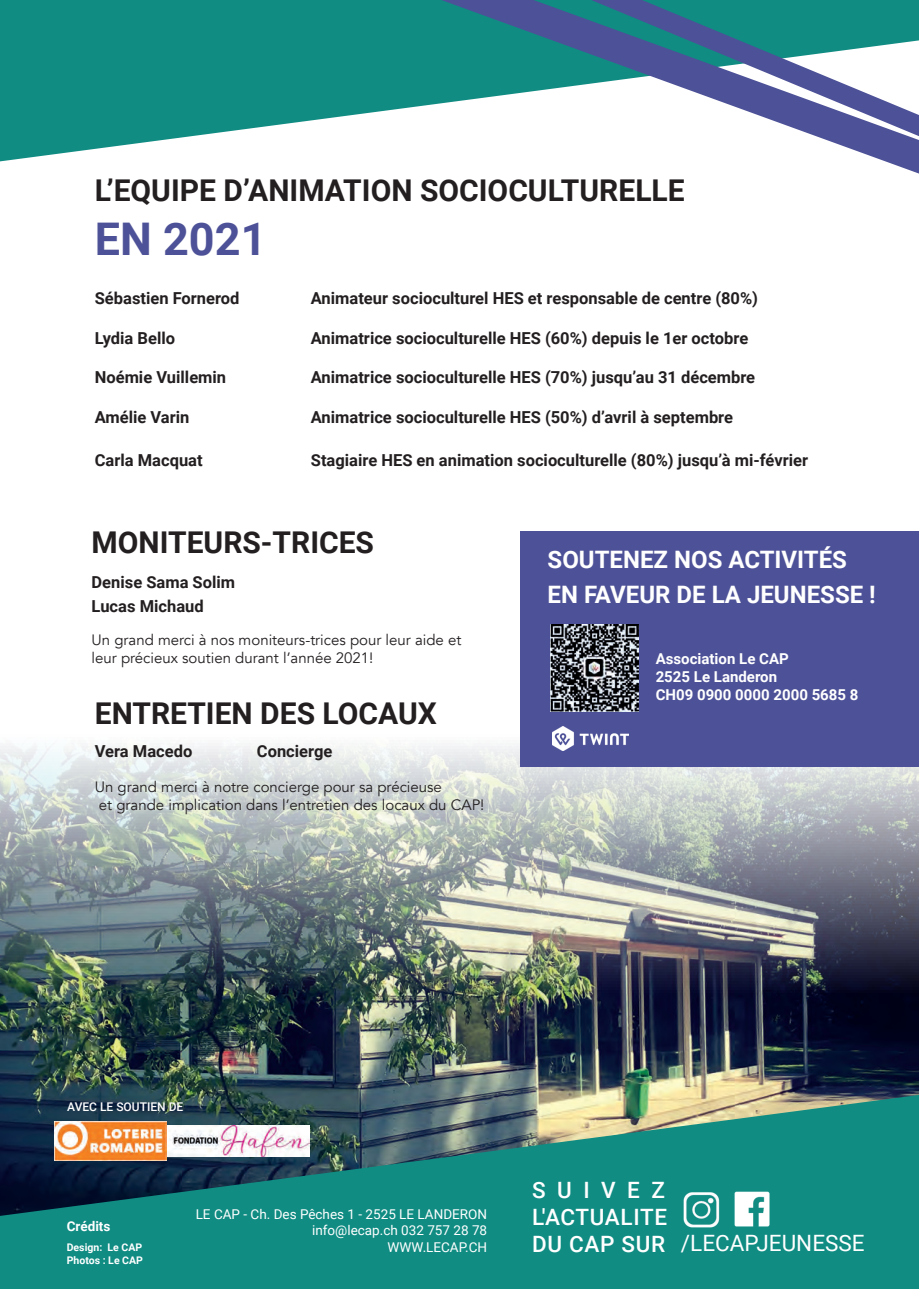
<style>
.page{position:relative;width:919px;height:1289px;background:#fff}
.page>*{position:absolute;margin:0;border:0;box-sizing:border-box;transform-origin:0 0}
.t1{font:700 45px "Roboto";color:#4d5197}
.t2{font:700 30px "Roboto";color:#231f20}
.t3{font:700 24px/34.2px "Roboto";color:#fff}
.t4{font:500 22.5px/26.5px "Roboto";letter-spacing:.03em;color:#fff}
.t5{font:700 16.5px/23.4px "Roboto";color:#231f20}
.t6{font:15px/18px "Avenir";color:#231f20}
.t7{font:700 15px/18px "Roboto";color:#fff}
.t8{font:13.5px/16.2px "Roboto";color:#fff;text-align:right}
.t9{font:700 13.5px "Roboto";color:#fff}
.t10{font:500 12px "Roboto";color:#fff}
.t11{font:700 10.5px/12.6px "Roboto";color:#fff}
.s1{font-weight:400}
</style>
<div class="page">
<img style="left:0;top:746px;width:918px;height:348px">
<div style="left:0;top:0;width:50px;height:161px;background:#108c83"></div>
<svg style="left:50px;top:0;width:868px;height:174px"></svg>
<svg style="left:0;top:1094px;width:918px;height:194px;background:#217f79"></svg>
<img style="left:734px;top:1191px;width:35px;height:35px">
<img style="left:682px;top:1190px;width:37px;height:37px">
<div style="left:520px;top:531px;width:398px;height:235px;background:#4d5197"></div>
<img style="left:167px;top:1125px;width:142px;height:31px">
<img style="left:55px;top:1121px;width:112px;height:39px">
<img style="left:552px;top:726px;width:76px;height:24px">
<img style="left:551px;top:624px;width:87px;height:87px">
<h2 class="t2" style="left:95px;top:169px;width:591px">L’EQUIPE D’ANIMATION SOCIOCULTURELLE</h2>
<h1 class="t1" style="left:95px;top:207px;width:173px">EN 2021</h1>
<p class="t5" style="left:95px;top:286px;width:146px">Sébastien Fornerod</p>
<p class="t5" style="left:311px;top:286px;width:448px">Animateur socioculturel HES et responsable de centre (80%)</p>
<p class="t5" style="left:95px;top:326px;width:82px">Lydia Bello</p>
<p class="t5" style="left:311px;top:326px;width:439px">Animatrice socioculturelle HES (60%) depuis le 1er octobre</p>
<p class="t5" style="left:95px;top:365px;width:133px">Noémie Vuillemin</p>
<p class="t5" style="left:311px;top:365px;width:446px">Animatrice socioculturelle HES (70%) jusqu’au 31 décembre</p>
<p class="t5" style="left:95px;top:405px;width:96px">Amélie Varin</p>
<p class="t5" style="left:311px;top:405px;width:423px">Animatrice socioculturelle HES (50%) d’avril à septembre</p>
<p class="t5" style="left:95px;top:448px;width:109px">Carla Macquat</p>
<p class="t5" style="left:311px;top:448px;width:498px">Stagiaire HES en animation socioculturelle (80%) jusqu’à mi-février</p>
<h2 class="t2" style="left:92px;top:521px;width:284px">MONITEURS-TRICES</h2>
<p class="t5" style="left:92px;top:570px;width:145px">Denise Sama Solim<br>Lucas Michaud</p>
<p class="t6" style="left:92px;top:631px;width:371px">Un grand merci à nos moniteurs-trices pour leur aide et leur précieux soutien durant l’année 2021!</p>
<h2 class="t2" style="left:95px;top:692px;width:343px">ENTRETIEN DES LOCAUX</h2>
<p class="t5" style="left:95px;top:739px;width:99px">Vera Macedo</p>
<p class="t5" style="left:257px;top:739px;width:77px">Concierge</p>
<p class="t6" style="left:95px;top:778px;width:391px">Un grand merci à notre concierge pour sa précieuse<br>et grande implication dans l’entretien des locaux du CAP!</p>
<h3 class="t3" style="left:547px;top:542px;width:329px">SOUTENEZ NOS ACTIVITÉS<br>EN FAVEUR DE LA JEUNESSE !</h3>
<p class="t7" style="left:655px;top:649px;width:204px">Association Le CAP<br>2525 Le Landeron<br>CH09 0900 0000 2000 5685 8</p>
<p class="t10" style="left:67px;top:1098px;width:118px">AVEC LE SOUTIEN DE</p>
<p class="t9" style="left:67px;top:1216px;width:45px">Crédits</p>
<p class="t11" style="left:67px;top:1240px;width:78px">Design: Le CAP<br>Photos : Le CAP</p>
<p class="t8" style="left:196px;top:1205px;width:293px">LE CAP - Ch. Des Pêches 1 - 2525 LE LANDERON info@lecap.ch 032 757 28 78<br>WWW.LECAP.CH</p>
<h3 class="t4" style="left:532px;top:1175px;width:334px">SUIVEZ<br>L'ACTUALITE<br>DU CAP SUR <span class="s1">/LECAPJEUNESSE</span></h3>
</div>
